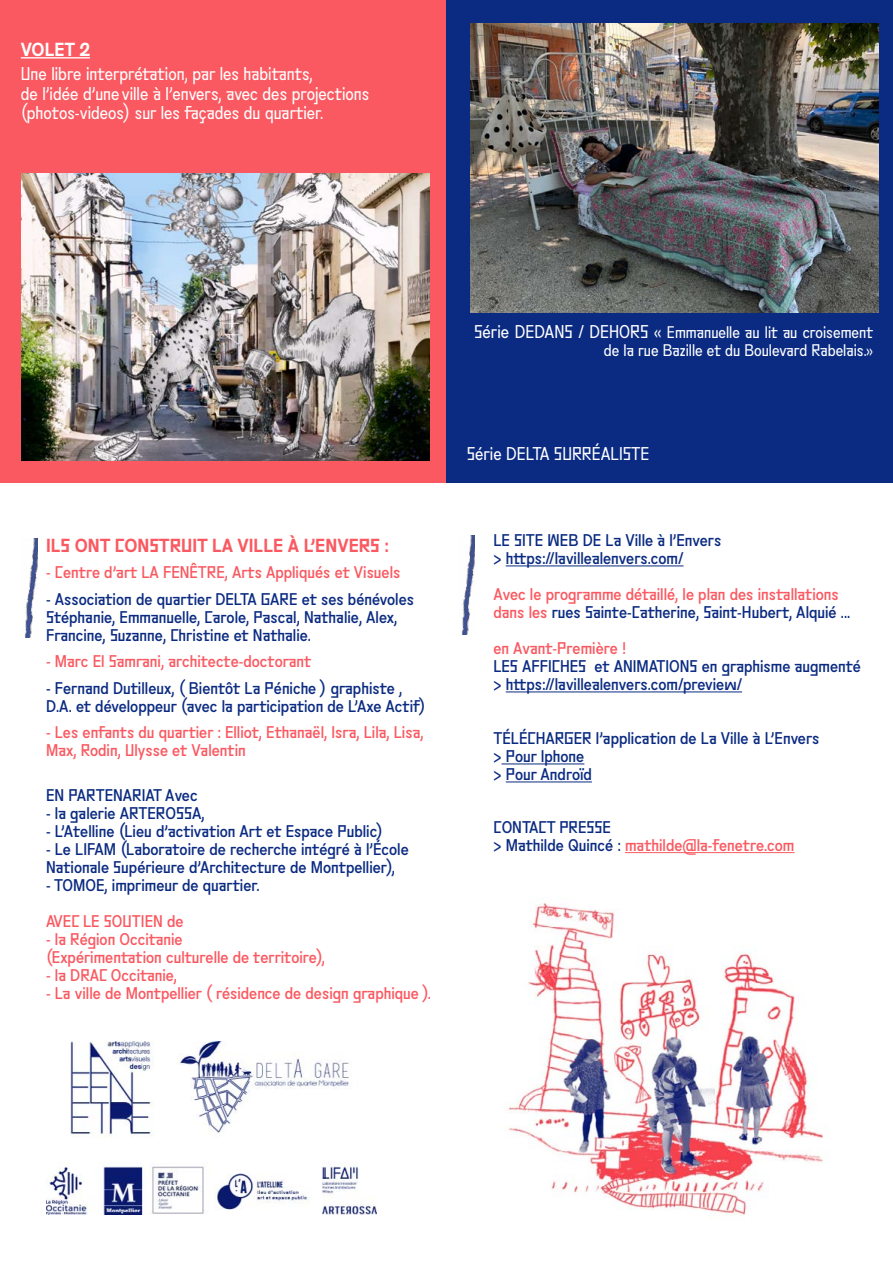
<style>
.page{position:relative;width:893px;height:1263px;background:#fff}
.page>*{position:absolute;margin:0;border:0;box-sizing:border-box;transform-origin:0 0}
.t1{font:16.5px/19.8px "Grotesk Remix";color:#fff}
.t2{font:700 16.5px "Grotesk Remix";color:#fa5961}
.t3{font:700 16.5px "Grotesk Remix";color:#fff}
.t4{font:500 15px/18px "Grotesk Remix";color:#0b2b82}
.t5{font:500 15px/18px "Grotesk Remix";color:#fa5961}
.t6{font:15px/18px "Grotesk Remix";color:#fff;text-align:right}
.s1{font-size:16.5px}
.s2{color:#0b2b82}
.s3{color:#fa5961}
</style>
<div class="page">
<div style="left:0;top:0;width:446px;height:483px;background:#fa5961"></div>
<div style="left:446px;top:0;width:447px;height:483px;background:#0b2b82"></div>
<hr style="left:506px;top:565px;width:177px;height:1px;background:#0b2b82">
<hr style="left:506px;top:691px;width:236px;height:1px;background:#0b2b82">
<hr style="left:501px;top:763px;width:83px;height:1px;background:#0b2b82">
<hr style="left:506px;top:781px;width:86px;height:1px;background:#0b2b82">
<hr style="left:625px;top:852px;width:169px;height:1px;background:#fa5961">
<img style="left:46px;top:1042px;width:330px;height:172px">
<hr style="left:21px;top:57px;width:69px;height:1px;background:#fff">
<img style="left:24px;top:539px;width:13px;height:98px">
<img style="left:461px;top:536px;width:14px;height:98px">
<img style="left:21px;top:174px;width:408px;height:286px">
<img style="left:470px;top:23px;width:408px;height:289px">
<img style="left:505px;top:902px;width:319px;height:313px">
<p class="t3" style="left:21px;top:38px;width:71px">VOLET 2</p>
<p class="t1" style="left:21px;top:63px;width:350px">Une libre interprétation, par les habitants,<br>de l’idée d’une ville à l’envers, avec des projections (photos-videos) sur les façades du quartier.</p>
<p class="t2" style="left:46px;top:534px;width:344px">ILS ONT CONSTRUIT LA VILLE À L’ENVERS :</p>
<p class="t5" style="left:46px;top:563px;width:356px">- Centre d’art LA FENÊTRE, Arts Appliqués et Visuels</p>
<p class="t4" style="left:46px;top:590px;width:370px">- Association de quartier DELTA GARE et ses bénévoles<br>Stéphanie, Emmanuelle, Carole, Pascal, Nathalie, Alex,<br>Francine, Suzanne, Christine et Nathalie.</p>
<p class="t5" style="left:46px;top:652px;width:267px">- Marc El Samrani, architecte-doctorant</p>
<p class="t4" style="left:46px;top:679px;width:381px">- Fernand Dutilleux, ( Bientôt La Péniche ) graphiste ,<br>D.A. et développeur (avec la participation de L’Axe Actif)</p>
<p class="t5" style="left:46px;top:723px;width:379px">- Les enfants du quartier : Elliot, Ethanaël, Isra, Lila, Lisa,<br>Max, Rodin, Ulysse et Valentin</p>
<p class="t4" style="left:46px;top:786px;width:153px">EN PARTENARIAT Avec</p>
<p class="t4" style="left:46px;top:804px;width:160px">- la galerie ARTEROSSA,</p>
<p class="t4" style="left:46px;top:822px;width:339px">- L’Atelline (Lieu d’activation Art et Espace Public)</p>
<p class="t4" style="left:46px;top:840px;width:364px">- Le LIFAM (Laboratoire de recherche intégré à l’École<br>Nationale Supérieure d’Architecture de Montpellier),</p>
<p class="t4" style="left:46px;top:876px;width:215px">- TOMOE, imprimeur de quartier.</p>
<p class="t5" style="left:46px;top:912px;width:139px">AVEC LE SOUTIEN de</p>
<p class="t5" style="left:46px;top:930px;width:280px">- la Région Occitanie<br>(Expérimentation culturelle de territoire),</p>
<p class="t5" style="left:46px;top:966px;width:133px">- la DRAC Occitanie,</p>
<p class="t5" style="left:46px;top:984px;width:386px">- La ville de Montpellier ( résidence de design graphique ).</p>
<p class="t6" style="left:474px;top:323px;width:400px"><span class="s1">Série DEDANS / DEHORS «</span> Emmanuelle au lit au croisement de la rue Bazille et du Boulevard Rabelais.»</p>
<p class="t1" style="left:467px;top:444px;width:184px">Série DELTA SURRÉALISTE</p>
<p class="t4" style="left:493px;top:531px;width:229px">LE SITE WEB DE La Ville à l’Envers &gt; https://lavillealenvers.com/</p>
<p class="t5" style="left:493px;top:585px;width:358px">Avec le programme détaillé, le plan des installations dans les <span class="s2">rues Sainte-Catherine, Saint-Hubert, Alquié ...</span></p>
<p class="t5" style="left:493px;top:639px;width:134px">en Avant-Première !</p>
<p class="t4" style="left:493px;top:657px;width:369px">LES AFFICHES et ANIMATIONS en graphisme augmenté &gt; https://lavillealenvers.com/preview/</p>
<p class="t4" style="left:493px;top:729px;width:328px">TÉLÉCHARGER l’application de La Ville à L’Envers &gt; Pour Iphone<br>&gt; Pour Androïd</p>
<p class="t4" style="left:493px;top:818px;width:303px">CONTACT PRESSE<br>&gt; Mathilde Quincé : <span class="s3">mathilde@la-fenetre.com</span></p>
</div>
